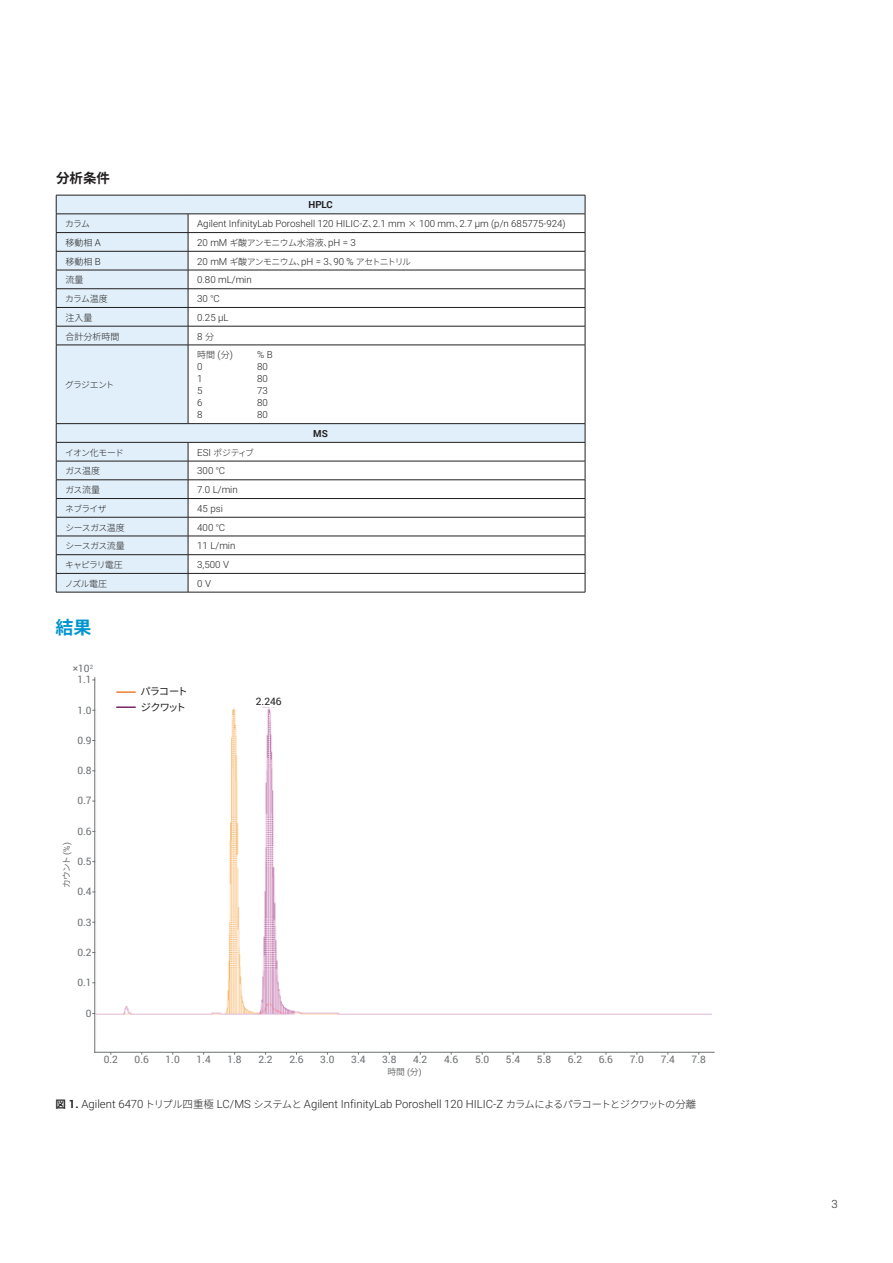
<style>
.page{position:relative;width:893px;height:1263px;background:#fff}
.page>*{position:absolute;margin:0;border:0;box-sizing:border-box;transform-origin:0 0}
.t1{font:700 18px "Noto Sans CJ Kjp";color:#0095d0}
.t2{font:700 13.5px "Noto Sans CJ Kjp";color:#221f20}
.t3{font:300 11.4px "Roboto";color:#221f20}
.t4{font:10.2px "Roboto";color:#6c6f71}
.t5{font:10.2px/15.6px "Noto Sans CJ Kjp";letter-spacing:-.115em;color:#221f20}
.t6{font:10.2px "Roboto";color:#221f20}
.t7{font:300 9.75px "Roboto";color:#221f20}
.t8{font:700 9.75px "Roboto";color:#221f20}
.t9{font:300 9px "Noto Sans CJ Kjp";color:#221f20}
.t10{font:300 8.85px "Noto Sans CJ Kjp";letter-spacing:-.085em;color:#221f20}
.t11{font:8.7px "Noto Sans CJ Kjp";letter-spacing:-.105em;color:#6c6f71}
.s1{font-family:"Noto Sans CJ Kjp";font-size:9px}
.s2{font-family:"Roboto";font-size:9.75px}
.s3{font-family:"Noto Sans CJ Kjp";font-size:8.85px}
.s4{font-size:9px}
.s5{font-family:"Roboto"}
.s6{font-family:"Noto Sans CJ Kjp";font-weight:700;font-size:10.5px}
.s7{font-weight:700}
.s8{font-family:"Noto Sans CJ Kjp";font-size:10.35px}
.s9{font-family:"Noto Sans CJ Kjp";font-size:10.5px}
</style>
<div class="page">
<img style="left:96px;top:708px;width:615px;height:307px">
<hr style="left:94px;top:678px;width:1px;height:374px;background:#6c6f71">
<hr style="left:95px;top:1052px;width:619px;height:1px;background:#6c6f71">
<hr style="left:116px;top:691px;width:20px;height:2px;background:#ea7b2d">
<hr style="left:116px;top:706px;width:20px;height:2px;background:#732261">
<svg style="left:57px;top:196px;width:528px;height:396px"></svg>
<hr style="left:56px;top:232px;width:132px;height:1px;background:#221f20">
<hr style="left:56px;top:251px;width:132px;height:1px;background:#221f20">
<hr style="left:56px;top:270px;width:132px;height:1px;background:#221f20">
<hr style="left:56px;top:288px;width:132px;height:1px;background:#221f20">
<hr style="left:56px;top:307px;width:132px;height:1px;background:#221f20">
<hr style="left:56px;top:326px;width:132px;height:1px;background:#221f20">
<hr style="left:56px;top:345px;width:132px;height:1px;background:#221f20">
<hr style="left:56px;top:345px;width:1px;height:78px;background:#221f20">
<hr style="left:56px;top:461px;width:132px;height:1px;background:#221f20">
<hr style="left:56px;top:479px;width:132px;height:1px;background:#221f20">
<hr style="left:56px;top:498px;width:132px;height:1px;background:#221f20">
<hr style="left:56px;top:517px;width:132px;height:1px;background:#221f20">
<hr style="left:56px;top:536px;width:132px;height:1px;background:#221f20">
<hr style="left:56px;top:554px;width:132px;height:1px;background:#221f20">
<hr style="left:56px;top:573px;width:132px;height:1px;background:#221f20">
<hr style="left:56px;top:592px;width:132px;height:1px;background:#221f20">
<hr style="left:56px;top:195px;width:132px;height:1px;background:#221f20">
<svg style="left:56px;top:195px;width:1px;height:150px"></svg>
<hr style="left:188px;top:195px;width:397px;height:1px;background:#221f20">
<hr style="left:56px;top:214px;width:132px;height:1px;background:#221f20">
<hr style="left:56px;top:423px;width:132px;height:1px;background:#221f20">
<svg style="left:56px;top:424px;width:1px;height:168px"></svg>
<hr style="left:188px;top:423px;width:397px;height:1px;background:#221f20">
<hr style="left:56px;top:442px;width:132px;height:1px;background:#221f20">
<hr style="left:188px;top:232px;width:397px;height:1px;background:#221f20">
<hr style="left:188px;top:214px;width:397px;height:1px;background:#221f20">
<hr style="left:188px;top:251px;width:397px;height:1px;background:#221f20">
<svg style="left:188px;top:214px;width:1px;height:131px"></svg>
<svg style="left:585px;top:195px;width:1px;height:150px"></svg>
<hr style="left:188px;top:345px;width:1px;height:78px;background:#221f20">
<hr style="left:585px;top:345px;width:1px;height:78px;background:#221f20">
<hr style="left:188px;top:270px;width:397px;height:1px;background:#221f20">
<hr style="left:188px;top:288px;width:397px;height:1px;background:#221f20">
<hr style="left:188px;top:442px;width:397px;height:1px;background:#221f20">
<svg style="left:188px;top:442px;width:1px;height:150px"></svg>
<svg style="left:585px;top:424px;width:1px;height:168px"></svg>
<hr style="left:188px;top:592px;width:397px;height:1px;background:#221f20">
<hr style="left:188px;top:307px;width:397px;height:1px;background:#221f20">
<hr style="left:188px;top:326px;width:397px;height:1px;background:#221f20">
<hr style="left:188px;top:345px;width:397px;height:1px;background:#221f20">
<hr style="left:188px;top:461px;width:397px;height:1px;background:#221f20">
<hr style="left:188px;top:479px;width:397px;height:1px;background:#221f20">
<hr style="left:188px;top:498px;width:397px;height:1px;background:#221f20">
<hr style="left:188px;top:517px;width:397px;height:1px;background:#221f20">
<hr style="left:188px;top:536px;width:397px;height:1px;background:#221f20">
<hr style="left:188px;top:554px;width:397px;height:1px;background:#221f20">
<hr style="left:188px;top:573px;width:397px;height:1px;background:#221f20">
<h2 class="t2" style="left:56px;top:170px;width:55px">分析条件</h2>
<p class="t8" style="left:308px;top:198px;width:26px">HPLC</p>
<p class="t10" style="left:65px;top:219px;width:26px">カラム</p>
<p class="t7" style="left:197px;top:217px;width:370px">Agilent InfinityLab Poroshell 120 HILIC-Z<span class="s1">、</span>2.1 mm <span class="s1">×</span> 100 mm<span class="s1">、</span>2.7 µm (p/n 685775-924)</p>
<p class="t9" style="left:65px;top:237px;width:37px">移動相 <span class="s2">A</span></p>
<p class="t7" style="left:197px;top:236px;width:160px">20 mM <span class="s3">ギ</span><span class="s1">酸</span><span class="s3">アンモニウム</span><span class="s1">水溶液、</span>pH = 3</p>
<p class="t9" style="left:65px;top:256px;width:37px">移動相 <span class="s2">B</span></p>
<p class="t10" style="left:197px;top:256px;width:215px"><span class="s2">20 mM</span> ギ<span class="s4">酸</span>アンモニウム<span class="s4">、</span><span class="s2">pH = 3</span><span class="s4">、</span><span class="s2">90 %</span> アセトニトリル</p>
<p class="t9" style="left:65px;top:275px;width:19px">流量</p>
<p class="t7" style="left:197px;top:273px;width:56px">0.80 mL/min</p>
<p class="t10" style="left:65px;top:294px;width:44px">カラム<span class="s4">温度</span></p>
<p class="t7" style="left:197px;top:292px;width:24px">30 <span class="s1">°</span>C</p>
<p class="t9" style="left:65px;top:312px;width:28px">注入量</p>
<p class="t7" style="left:197px;top:310px;width:33px">0.25 µL</p>
<p class="t9" style="left:65px;top:331px;width:55px">合計分析時間</p>
<p class="t7" style="left:197px;top:329px;width:18px">8 <span class="s1">分</span></p>
<p class="t10" style="left:65px;top:380px;width:50px">グラジエント</p>
<p class="t9" style="left:197px;top:350px;width:37px">時間 <span class="s2">(</span>分<span class="s2">)</span></p>
<p class="t7" style="left:257px;top:348px;width:17px">% B</p>
<p class="t7" style="left:197px;top:360px;width:7px">0</p>
<p class="t7" style="left:257px;top:360px;width:12px">80</p>
<p class="t7" style="left:197px;top:372px;width:7px">1</p>
<p class="t7" style="left:257px;top:372px;width:12px">80</p>
<p class="t7" style="left:197px;top:384px;width:7px">5</p>
<p class="t7" style="left:257px;top:384px;width:12px">73</p>
<p class="t7" style="left:197px;top:396px;width:7px">6</p>
<p class="t7" style="left:257px;top:396px;width:12px">80</p>
<p class="t7" style="left:197px;top:408px;width:7px">8</p>
<p class="t7" style="left:257px;top:408px;width:12px">80</p>
<p class="t10" style="left:65px;top:447px;width:60px">イオン<span class="s4">化</span>モード</p>
<p class="t10" style="left:197px;top:447px;width:58px"><span class="s2">ESI</span> ポジティブ</p>
<p class="t10" style="left:65px;top:466px;width:36px">ガス<span class="s4">温度</span></p>
<p class="t7" style="left:197px;top:464px;width:29px">300 <span class="s1">°</span>C</p>
<p class="t10" style="left:65px;top:485px;width:36px">ガス<span class="s4">流量</span></p>
<p class="t7" style="left:197px;top:483px;width:42px">7.0 L/min</p>
<p class="t10" style="left:65px;top:503px;width:43px">ネブライザ</p>
<p class="t7" style="left:197px;top:501px;width:27px">45 psi</p>
<p class="t10" style="left:65px;top:522px;width:61px">シースガス<span class="s4">温度</span></p>
<p class="t7" style="left:197px;top:520px;width:29px">400 <span class="s1">°</span>C</p>
<p class="t10" style="left:65px;top:541px;width:61px">シースガス<span class="s4">流量</span></p>
<p class="t7" style="left:197px;top:539px;width:40px">11 L/min</p>
<p class="t10" style="left:65px;top:560px;width:59px">キャピラリ<span class="s4">電圧</span></p>
<p class="t7" style="left:197px;top:558px;width:33px">3,500 V</p>
<p class="t10" style="left:65px;top:578px;width:44px">ノズル<span class="s4">電圧</span></p>
<p class="t7" style="left:197px;top:576px;width:15px">0 V</p>
<h1 class="t1" style="left:56px;top:618px;width:37px">結果</h1>
<p class="t4" style="left:73px;top:661px;width:22px">×10<sup>2</sup></p>
<p class="t4" style="left:77px;top:672px;width:16px">1.1</p>
<p class="t4" style="left:77px;top:703px;width:16px">1.0</p>
<p class="t4" style="left:77px;top:733px;width:16px">0.9</p>
<p class="t4" style="left:77px;top:763px;width:16px">0.8</p>
<p class="t4" style="left:77px;top:794px;width:16px">0.7</p>
<p class="t4" style="left:77px;top:824px;width:16px">0.6</p>
<p class="t11" style="left:62px;top:888px;width:47px;rotate:-90deg">カウント <span class="s5">(%)</span></p>
<p class="t4" style="left:77px;top:854px;width:16px">0.5</p>
<p class="t4" style="left:77px;top:884px;width:16px">0.4</p>
<p class="t4" style="left:77px;top:915px;width:16px">0.3</p>
<p class="t4" style="left:77px;top:945px;width:16px">0.2</p>
<p class="t4" style="left:77px;top:975px;width:16px">0.1</p>
<p class="t4" style="left:86px;top:1006px;width:7px">0</p>
<p class="t5" style="left:141px;top:684px;width:49px">パラコートジクワット</p>
<p class="t6" style="left:256px;top:694px;width:27px">2.246</p>
<p class="t8" style="left:313px;top:427px;width:16px">MS</p>
<p class="t4" style="left:104px;top:1052px;width:16px">0.2</p>
<p class="t4" style="left:135px;top:1052px;width:16px">0.6</p>
<p class="t4" style="left:166px;top:1052px;width:16px">1.0</p>
<p class="t4" style="left:196px;top:1052px;width:16px">1.4</p>
<p class="t4" style="left:227px;top:1052px;width:16px">1.8</p>
<p class="t4" style="left:258px;top:1052px;width:16px">2.2</p>
<p class="t4" style="left:289px;top:1052px;width:16px">2.6</p>
<p class="t4" style="left:320px;top:1052px;width:16px">3.0</p>
<p class="t4" style="left:351px;top:1052px;width:16px">3.4</p>
<p class="t4" style="left:382px;top:1052px;width:16px">3.8</p>
<p class="t4" style="left:413px;top:1052px;width:16px">4.2</p>
<p class="t4" style="left:444px;top:1052px;width:16px">4.6</p>
<p class="t4" style="left:475px;top:1052px;width:16px">5.0</p>
<p class="t4" style="left:506px;top:1052px;width:16px">5.4</p>
<p class="t4" style="left:537px;top:1052px;width:16px">5.8</p>
<p class="t4" style="left:568px;top:1052px;width:16px">6.2</p>
<p class="t4" style="left:599px;top:1052px;width:16px">6.6</p>
<p class="t4" style="left:630px;top:1052px;width:16px">7.0</p>
<p class="t4" style="left:661px;top:1052px;width:16px">7.4</p>
<p class="t4" style="left:692px;top:1052px;width:16px">7.8</p>
<p class="t11" style="left:387px;top:1067px;width:36px">時間 <span class="s5">(</span>分<span class="s5">)</span></p>
<p class="t3" style="left:56px;top:1096px;width:642px"><span class="s6">図</span> <span class="s7">1.</span> Agilent 6470 <span class="s8">トリプル</span><span class="s9">四重極</span> LC/MS <span class="s8">システムと</span> Agilent InfinityLab Poroshell 120 HILIC-Z <span class="s8">カラムによるパラコートとジクワットの</span><span class="s9">分離</span></p>
<p class="t3" style="left:831px;top:1196px;width:8px">3</p>
</div>
